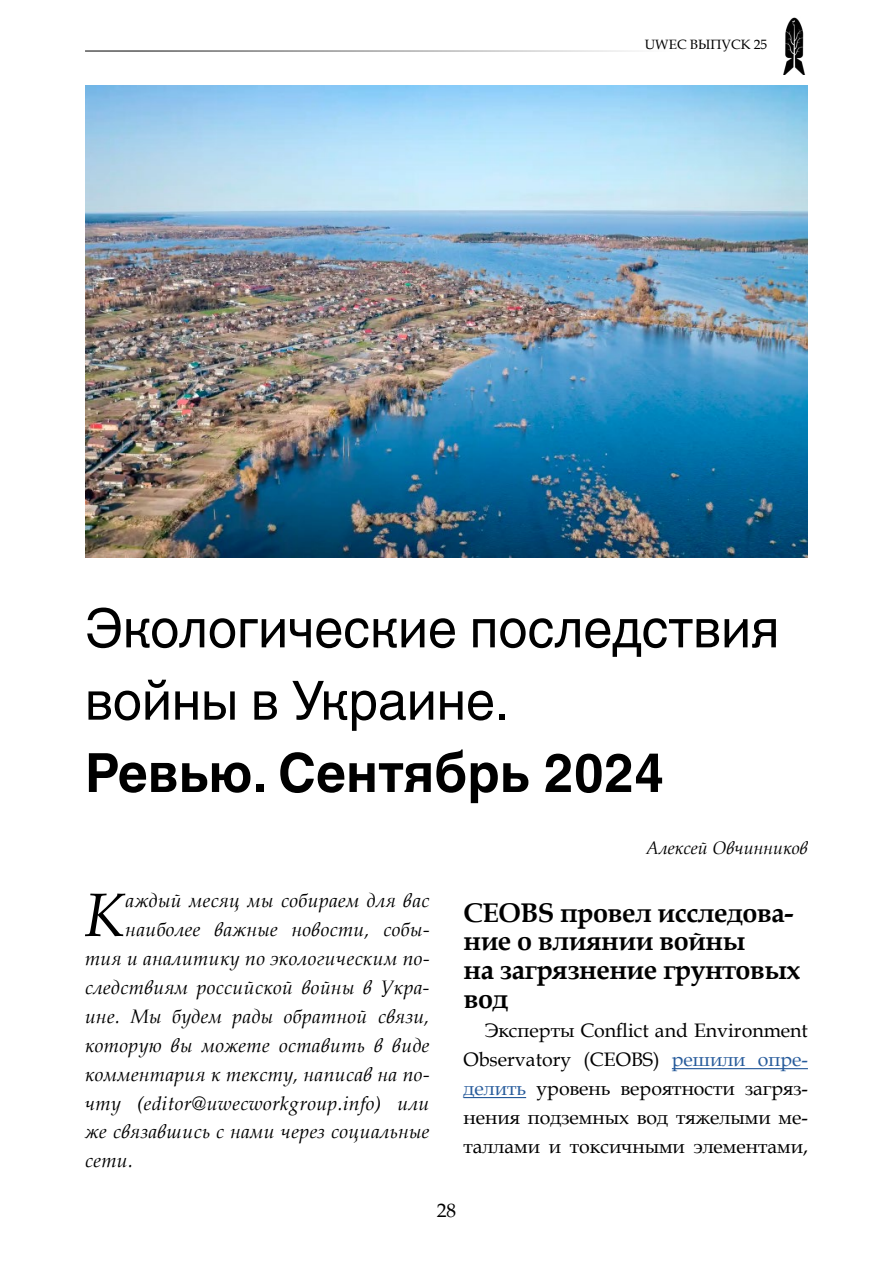
<style>
.page{position:relative;width:893px;height:1263px;background:#fff}
.page>*{position:absolute;margin:0;border:0;box-sizing:border-box;transform-origin:0 0}
.t1{font:italic 61.35px "Book Antiqua";color:#000}
.t2{font:54px/72.3px "Helvetica World";color:#000}
.t3{font:700 54px "Helvetica World";color:#000}
.t4{font:700 27px/29px "Book Antiqua";letter-spacing:-.02em;color:#000}
.t5{font:italic 19.5px "Book Antiqua";letter-spacing:.02em;color:#000}
.t6{font:19.5px/29px "Book Antiqua";color:#000;text-align:justify}
.t7{font:italic 18px "Book Antiqua";color:#000}
.t8{font:13.5px "Book Antiqua";color:#000}
.s1{color:#275b9b}
</style>
<div class="page">
<hr style="left:85px;top:51px;width:686px;height:1px;background:#000">
<img style="left:783px;top:17px;width:22px;height:57px">
<img style="left:85px;top:85px;width:723px;height:472px">
<hr style="left:672px;top:1068px;width:136px;height:1px;background:#275b9b">
<hr style="left:463px;top:1097px;width:63px;height:1px;background:#275b9b">
<p class="t8" style="left:645px;top:35px;width:124px">UWEC ВЫПУСК 25</p>
<h2 class="t2" style="left:85px;top:592px;width:696px">Экологические последствия войны в Украине.</h2>
<h2 class="t3" style="left:85px;top:742px;width:581px">Ревью. Сентябрь 2024</h2>
<p class="t7" style="left:646px;top:835px;width:163px">Алексей Овчинников</p>
<h1 class="t1" style="left:84px;top:872px;width:42px">К</h1>
<p class="t5" style="left:126px;top:887px;width:305px">аждый месяц мы собираем для вас</p>
<h3 class="t4" style="left:463px;top:898px;width:338px">CEOBS провел исследова&shy;ние о влиянии войны<br>на загрязнение грунтовых вод</h3>
<p class="t6" style="left:463px;top:1016px;width:346px;text-indent:21px">Эксперты Conflict and Environment Observatory (CEOBS) <span class="s1">решили опре&shy;делить</span> уровень вероятности загряз&shy;нения подземных вод тяжелыми ме&shy;таллами и токсичными элементами,</p>
<p class="t5" style="left:126px;top:916px;width:305px">наиболее важные новости, собы-</p>
<p class="t5" style="left:85px;top:944px;width:346px">тия и аналитику по экологическим по-</p>
<p class="t5" style="left:85px;top:973px;width:346px">следствиям российской войны в Укра-</p>
<p class="t5" style="left:85px;top:1002px;width:346px">ине. Мы будем рады обратной связи,</p>
<p class="t5" style="left:85px;top:1031px;width:346px">которую вы можете оставить в виде</p>
<p class="t5" style="left:85px;top:1060px;width:346px">комментария к тексту, написав на по-</p>
<p class="t5" style="left:85px;top:1089px;width:346px">чту (editor@uwecworkgroup.info) или</p>
<p class="t5" style="left:85px;top:1118px;width:346px">же связавшись с нами через социальные</p>
<p class="t5" style="left:85px;top:1147px;width:49px">сети.</p>
<p class="t6" style="left:437px;top:1195px;width:21px">28</p>
</div>
